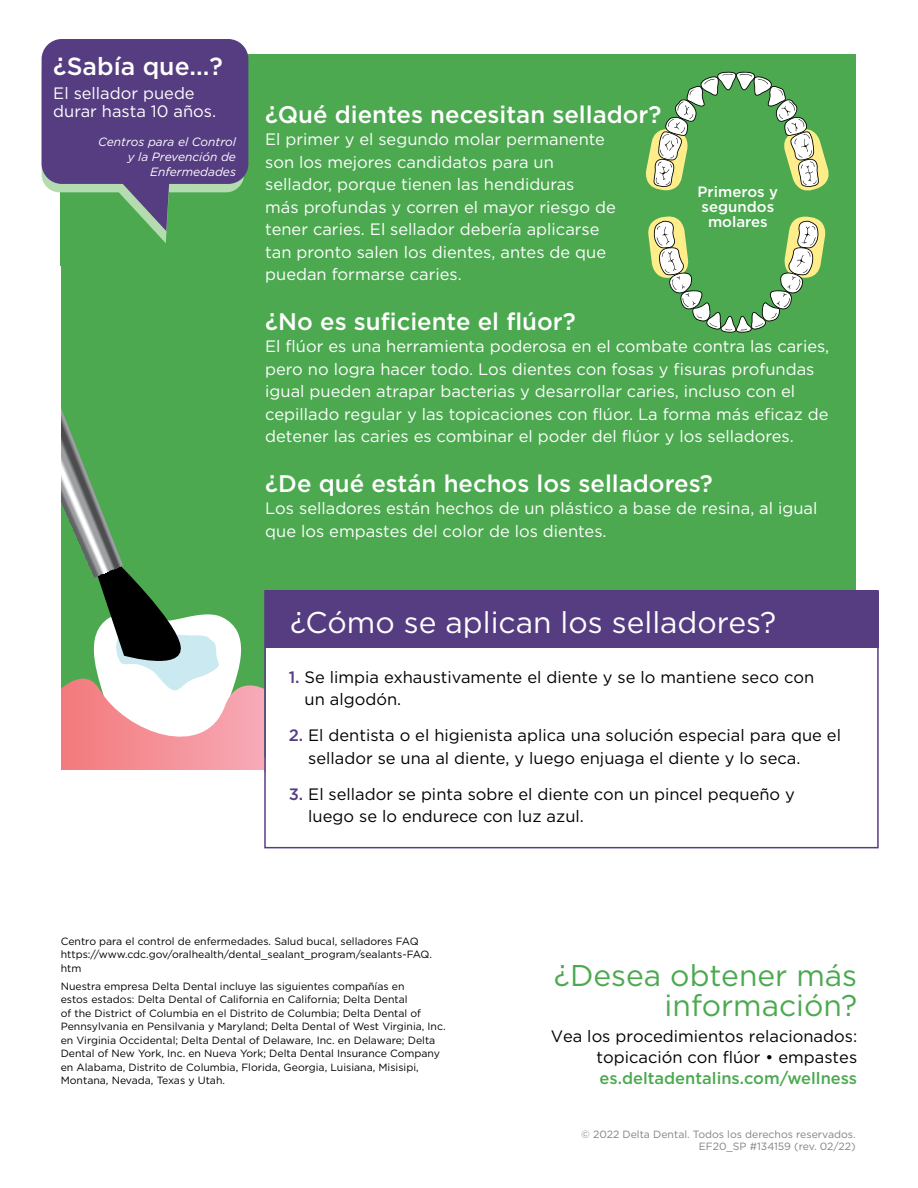
<style>
.page{position:relative;width:918px;height:1188px;background:#fff}
.page>*{position:absolute;margin:0;border:0;box-sizing:border-box;transform-origin:0 0}
.t1{font:30px/30px "Gotham";color:#4ca950;text-align:right}
.t2{font:30px "Gotham";color:#fff}
.t3{font:500 24.75px "Gotham";color:#fff}
.t4{font:500 24px "Gotham";color:#fff}
.t5{font:16.5px/22.5px "Gotham";color:#fff}
.t6{font:16.5px/22.5px "Gotham";color:#000}
.t7{font:500 16.5px "Gotham";color:#4ca950}
.t8{font:500 15px/15px "Gotham";color:#fff;text-align:center}
.t9{font:italic 12px/15px "Gotham";color:#fff;text-align:right}
.t10{font:10.5px/13.5px "Gotham";color:#000}
.t11{font:10.5px "Gotham";color:#808285}
.s1{font-weight:500;color:#563d81}
</style>
<div class="page">
<div style="left:61px;top:54px;width:795px;height:716px;background:#4ca950"></div>
<svg style="left:61px;top:408px;width:203px;height:362px"></svg>
<div style="left:266px;top:592px;width:613px;height:263px;background:#fff"></div>
<div style="left:265px;top:591px;width:614px;height:57px;background:#563d81"></div>
<svg style="left:648px;top:216px;width:178px;height:117px"></svg>
<svg style="left:646px;top:71px;width:183px;height:120px"></svg>
<div style="left:42px;top:54px;width:202px;height:138px;background:#b5dcb1;border-radius:18px"></div>
<svg style="left:114px;top:184px;width:55px;height:59px"></svg>
<div style="left:42px;top:39px;width:206px;height:145px;background:#563d81;border-radius:20px"></div>
<div style="left:264px;top:590px;width:615px;height:258px;border:2px solid #563d81"></div>
<p class="t3" style="left:53px;top:50px;width:171px">¿Sabía que...?</p>
<p class="t5" style="left:53px;top:84px;width:164px;line-height:18px">El sellador puede durar hasta 10 años.</p>
<p class="t9" style="left:98px;top:134px;width:139px">Centros para el Control y la Prevención de<br>Enfermedades</p>
<p class="t4" style="left:265px;top:99px;width:398px">¿Qué dientes necesitan sellador?</p>
<p class="t5" style="left:265px;top:128px;width:352px">El primer y el segundo molar permanente son los mejores candidatos para un sellador, porque tienen las hendiduras<br>más profundas y corren el mayor riesgo de tener caries. El sellador debería aplicarse tan pronto salen los dientes, antes de que puedan formarse caries.</p>
<p class="t4" style="left:265px;top:306px;width:312px">¿No es suficiente el flúor?</p>
<p class="t5" style="left:265px;top:335px;width:566px">El flúor es una herramienta poderosa en el combate contra las caries, pero no logra hacer todo. Los dientes con fosas y fisuras profundas igual pueden atrapar bacterias y desarrollar caries, incluso con el cepillado regular y las topicaciones con flúor. La forma más eficaz de detener las caries es combinar el poder del flúor y los selladores.</p>
<p class="t4" style="left:265px;top:468px;width:449px">¿De qué están hechos los selladores?</p>
<p class="t5" style="left:265px;top:497px;width:554px">Los selladores están hechos de un plástico a base de resina, al igual que los empastes del color de los dientes.</p>
<p class="t8" style="left:698px;top:184px;width:82px">Primeros y segundos molares</p>
<p class="t2" style="left:290px;top:603px;width:487px">¿Cómo se aplican los selladores?</p>
<p class="t6" style="left:305px;top:665px;width:511px;text-indent:-16px"><span class="s1">1.</span> Se limpia exhaustivamente el diente y se lo mantiene seco con un algodón.</p>
<p class="t6" style="left:308px;top:724px;width:534px;text-indent:-20px"><span class="s1">2.</span> El dentista o el higienista aplica una solución especial para que el sellador se una al diente, y luego enjuaga el diente y lo seca.</p>
<p class="t6" style="left:308px;top:782px;width:488px;text-indent:-20px"><span class="s1">3.</span> El sellador se pinta sobre el diente con un pincel pequeño y luego se lo endurece con luz azul.</p>
<p class="t10" style="left:61px;top:934px;width:360px">Centro para el control de enfermedades. Salud bucal, selladores FAQ</p>
<p class="t10" style="left:61px;top:948px;width:373px">https://www.cdc.gov/oralhealth/dental_sealant_program/sealants-FAQ. htm</p>
<p class="t10" style="left:61px;top:979px;width:386px">Nuestra empresa Delta Dental incluye las siguientes compañías en<br>estos estados: Delta Dental of California en California; Delta Dental<br>of the District of Columbia en el Distrito de Columbia; Delta Dental of Pennsylvania en Pensilvania y Maryland; Delta Dental of West Virginia, Inc. en Virginia Occidental; Delta Dental of Delaware, Inc. en Delaware; Delta Dental of New York, Inc. en Nueva York; Delta Dental Insurance Company en Alabama, Distrito de Columbia, Florida, Georgia, Luisiana, Misisipi, Montana, Nevada, Texas y Utah.</p>
<p class="t1" style="left:554px;top:960px;width:305px">¿Desea obtener más información?</p>
<p class="t6" style="left:551px;top:1025px;width:308px">Vea los procedimientos relacionados:</p>
<p class="t6" style="left:596px;top:1046px;width:262px">topicación con flúor • empastes</p>
<p class="t7" style="left:600px;top:1068px;width:259px">es.deltadentalins.com/wellness</p>
<p class="t11" style="left:581px;top:1128px;width:276px">© 2022 Delta Dental. Todos los derechos reservados.</p>
<p class="t11" style="left:699px;top:1140px;width:158px">EF20_SP #134159 (rev. 02/22)</p>
</div>
